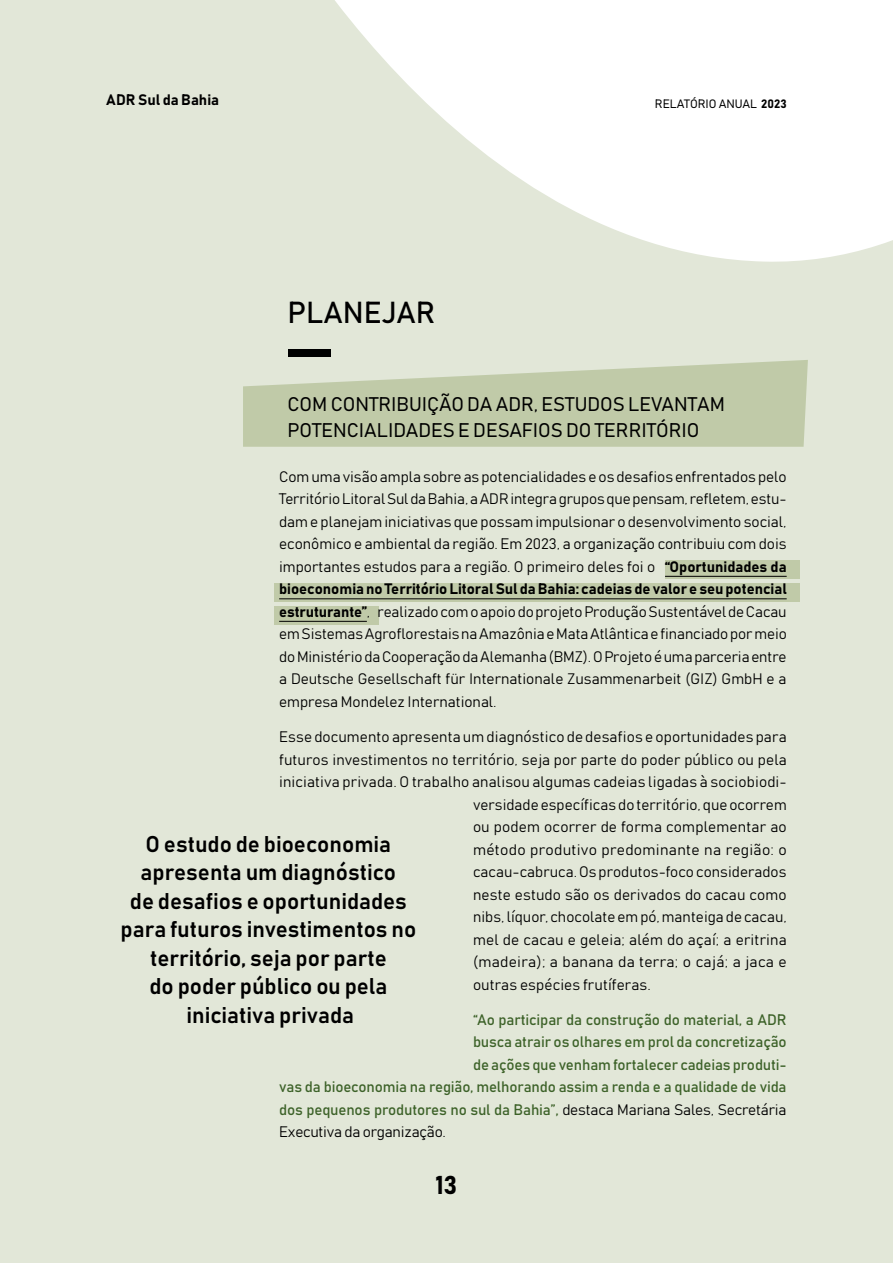
<style>
.page{position:relative;width:893px;height:1263px;background:#e2e7d8}
.page>*{position:absolute;margin:0;border:0;box-sizing:border-box;transform-origin:0 0}
.t1{font:30px "Bahnschrift";color:#000}
.t2{font:25.5px "Bahnschrift";color:#000}
.t3{font:22.5px/28.5px "Bahnschrift";color:#000;text-align:center}
.t4{font:19.5px/25.5px "Bahnschrift";color:#000}
.t5{font:15px/22.5px "Bahnschrift";letter-spacing:.01em;color:#000;text-align:justify}
.t6{font:15px "Bahnschrift";letter-spacing:-.01em;color:#3d6229}
.t7{font:15px "Bahnschrift";letter-spacing:-.01em;color:#000}
.t8{font:12px "Bahnschrift";color:#000}
.s1{color:#000}
</style>
<div class="page">
<svg style="left:335px;top:0;width:558px;height:262px;fill:#fff"></svg>
<svg style="left:243px;top:360px;width:565px;height:87px;fill:#c0caa8"></svg>
<div style="left:288px;top:349px;width:42px;height:8px;background:#000"></div>
<div style="left:274px;top:583px;width:525px;height:19px;background:#c0caa8"></div>
<div style="left:665px;top:560px;width:134px;height:19px;background:#c0caa8"></div>
<div style="left:274px;top:606px;width:104px;height:18px;background:#c0caa8"></div>
<hr style="left:665px;top:576px;width:122px;height:1px;background:#000">
<hr style="left:279px;top:598px;width:508px;height:1px;background:#000">
<hr style="left:279px;top:621px;width:88px;height:1px;background:#000">
<p class="t5" style="left:106px;top:89px;width:114px">ADR Sul da Bahia</p>
<p class="t8" style="left:655px;top:96px;width:133px">RELATÓRIO ANUAL 2023</p>
<h1 class="t1" style="left:288px;top:293px;width:149px">PLANEJAR</h1>
<h3 class="t4" style="left:288px;top:391px;width:439px">COM CONTRIBUIÇÃO DA ADR, ESTUDOS LEVANTAM<br>POTENCIALIDADES E DESAFIOS DO TERRITÓRIO</h3>
<p class="t5" style="left:279px;top:465px;width:509px">Com uma visão ampla sobre as potencialidades e os desafios enfrentados pelo Território Litoral Sul da Bahia, a ADR integra grupos que pensam, refletem, estu&shy;dam e planejam iniciativas que possam impulsionar o desenvolvimento social, econômico e ambiental da região. Em 2023, a organização contribuiu com dois importantes estudos para a região. O primeiro deles foi o “Oportunidades da bioeconomia no Território Litoral Sul da Bahia: cadeias de valor e seu potencial estruturante”, realizado com o apoio do projeto Produção Sustentável de Cacau em Sistemas Agroflorestais na Amazônia e Mata Atlântica e financiado por meio do Ministério da Cooperação da Alemanha (BMZ). O Projeto é uma parceria entre a Deutsche Gesellschaft für Internationale Zusammenarbeit (GIZ) GmbH e a empresa Mondelez International.</p>
<p class="t5" style="left:279px;top:725px;width:509px">Esse documento apresenta um diagnóstico de desafios e oportunidades para</p>
<p class="t5" style="left:279px;top:748px;width:509px">futuros investimentos no território, seja por parte do poder público ou pela</p>
<p class="t5" style="left:279px;top:770px;width:509px">iniciativa privada. O trabalho analisou algumas cadeias ligadas à sociobiodi-</p>
<p class="t5" style="left:473px;top:793px;width:315px">versidade específicas do território, que ocorrem</p>
<p class="t5" style="left:473px;top:815px;width:315px">ou podem ocorrer de forma complementar ao</p>
<p class="t5" style="left:473px;top:838px;width:315px">método produtivo predominante na região: o</p>
<p class="t5" style="left:473px;top:860px;width:315px">cacau-cabruca. Os produtos-foco considerados</p>
<p class="t5" style="left:473px;top:883px;width:315px">neste estudo são os derivados do cacau como</p>
<p class="t5" style="left:473px;top:905px;width:315px">nibs, líquor, chocolate em pó, manteiga de cacau,</p>
<p class="t5" style="left:473px;top:928px;width:315px">mel de cacau e geleia; além do açaí; a eritrina</p>
<p class="t5" style="left:473px;top:950px;width:315px">(madeira); a banana da terra; o cajá; a jaca e</p>
<p class="t5" style="left:473px;top:973px;width:179px">outras espécies frutíferas.</p>
<p class="t6" style="left:473px;top:1010px;width:315px">“Ao participar da construção do material, a ADR</p>
<p class="t6" style="left:473px;top:1033px;width:315px">busca atrair os olhares em prol da concretização</p>
<p class="t6" style="left:473px;top:1055px;width:315px">de ações que venham fortalecer cadeias produti-</p>
<p class="t6" style="left:279px;top:1078px;width:509px">vas da bioeconomia na região, melhorando assim a renda e a qualidade de vida</p>
<p class="t6" style="left:279px;top:1100px;width:509px">dos pequenos produtores no sul da Bahia”, <span class="s1">destaca Mariana Sales, Secretária</span></p>
<p class="t7" style="left:279px;top:1123px;width:168px">Executiva da organização.</p>
<h3 class="t3" style="left:121px;top:829px;width:297px">O estudo de bioeconomia apresenta um diagnóstico<br>de desafios e oportunidades para futuros investimentos no território, seja por parte<br>do poder público ou pela iniciativa privada</h3>
<h2 class="t2" style="left:435px;top:1169px;width:23px">13</h2>
</div>
